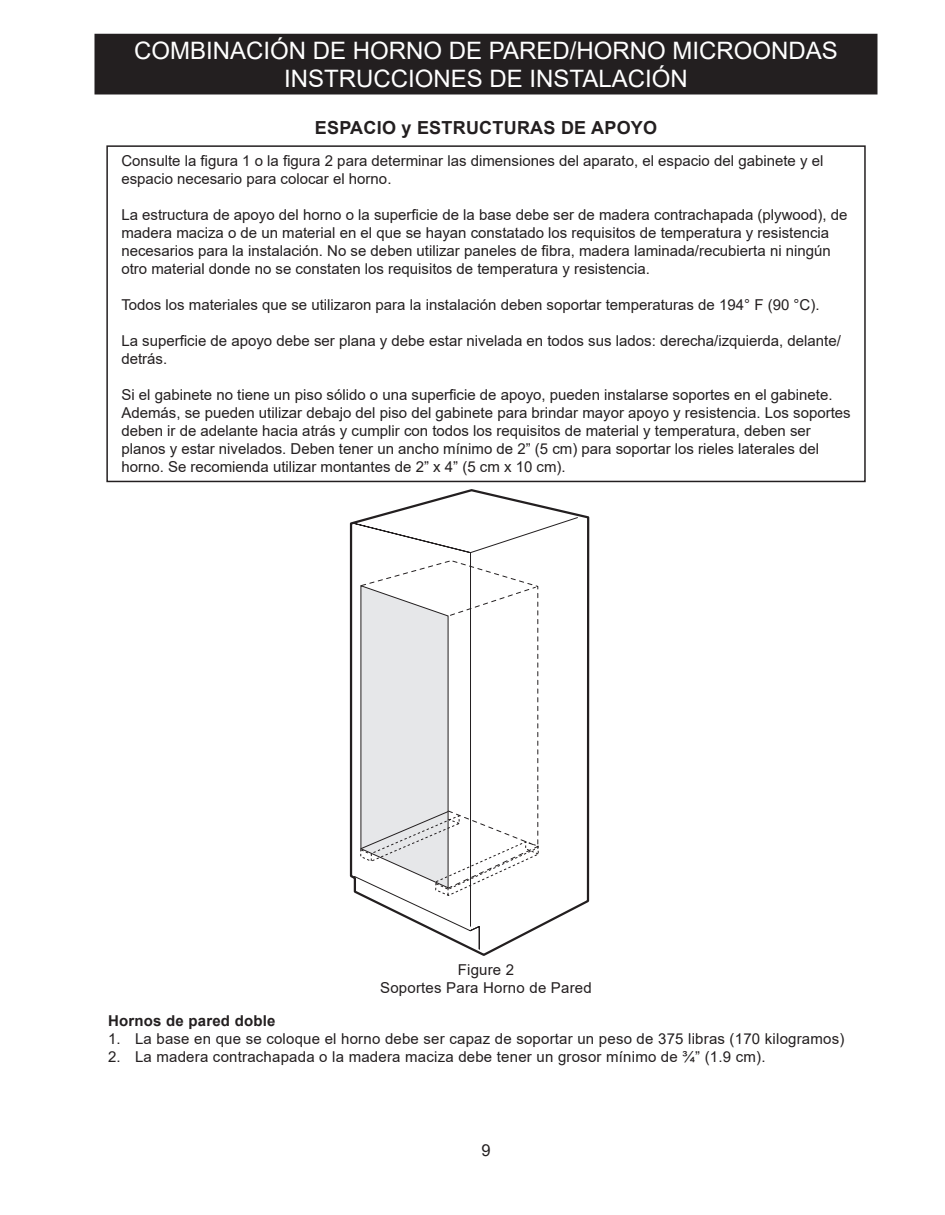
<style>
.page{position:relative;width:945px;height:1215px;background:#fff}
.page>*{position:absolute;margin:0;border:0;box-sizing:border-box;transform-origin:0 0}
.t1{font:24px/28.8px "Arial";color:#fff;text-align:center}
.t2{font:700 18px "Arial";letter-spacing:.015em;color:#231f20}
.t3{font:16.5px "Arial";color:#231f20}
.t4{font:15px/18px "Arial";color:#231f20}
.t5{font:700 15px "Arial";letter-spacing:.015em;color:#231f20}
</style>
<div class="page">
<div style="left:95px;top:34px;width:782px;height:60px;background:#231f20"></div>
<div style="left:106px;top:145px;width:760px;height:337px;border:2px solid #231f20"></div>
<svg style="left:349px;top:489px;width:240px;height:467px"></svg>
<svg style="left:351px;top:522px;width:3px;height:31px"></svg>
<svg style="left:354px;top:517px;width:224px;height:433px"></svg>
<hr style="left:470px;top:553px;width:1px;height:374px;background:#231f20">
<svg style="left:360px;top:559px;width:180px;height:330px"></svg>
<svg style="left:360px;top:585px;width:179px;height:311px"></svg>
<h1 class="t1" style="left:134px;top:36px;width:705px">COMBINACIÓN DE HORNO DE PARED/HORNO MICROONDAS<br>INSTRUCCIONES DE INSTALACIÓN</h1>
<p class="t2" style="left:315px;top:115px;width:344px">ESPACIO y ESTRUCTURAS DE APOYO</p>
<p class="t4" style="left:121px;top:152px;width:703px">Consulte la figura 1 o la figura 2 para determinar las dimensiones del aparato, el espacio del gabinete y el espacio necesario para colocar el horno.</p>
<p class="t4" style="left:121px;top:206px;width:728px">La estructura de apoyo del horno o la superficie de la base debe ser de madera contrachapada (plywood), de madera maciza o de un material en el que se hayan constatado los requisitos de temperatura y resistencia necesarios para la instalación. No se deben utilizar paneles de fibra, madera laminada/recubierta ni ningún otro material donde no se constaten los requisitos de temperatura y resistencia.</p>
<p class="t4" style="left:121px;top:296px;width:700px">Todos los materiales que se utilizaron para la instalación deben soportar temperaturas de 194° F (90 °C).</p>
<p class="t4" style="left:121px;top:332px;width:721px">La superficie de apoyo debe ser plana y debe estar nivelada en todos sus lados: derecha/izquierda, delante/ detrás.</p>
<p class="t4" style="left:121px;top:386px;width:731px">Si el gabinete no tiene un piso sólido o una superficie de apoyo, pueden instalarse soportes en el gabinete.<br>Además, se pueden utilizar debajo del piso del gabinete para brindar mayor apoyo y resistencia. Los soportes deben ir de adelante hacia atrás y cumplir con todos los requisitos de material y temperatura, deben ser planos y estar nivelados. Deben tener un ancho mínimo de 2” (5 cm) para soportar los rieles laterales del horno. Se recomienda utilizar montantes de 2” x 4” (5 cm x 10 cm).</p>
<p class="t4" style="left:380px;top:961px;width:213px;text-align:center">Figure 2<br>Soportes Para Horno de Pared</p>
<p class="t5" style="left:108px;top:1010px;width:169px">Hornos de pared doble</p>
<p class="t4" style="left:108px;top:1029px;width:738px">1. La base en que se coloque el horno debe ser capaz de soportar un peso de 375 libras (170 kilogramos)</p>
<p class="t4" style="left:108px;top:1047px;width:659px">2. La madera contrachapada o la madera maciza debe tener un grosor mínimo de ¾” (1.9 cm).</p>
<p class="t3" style="left:481px;top:1139px;width:11px">9</p>
</div>
